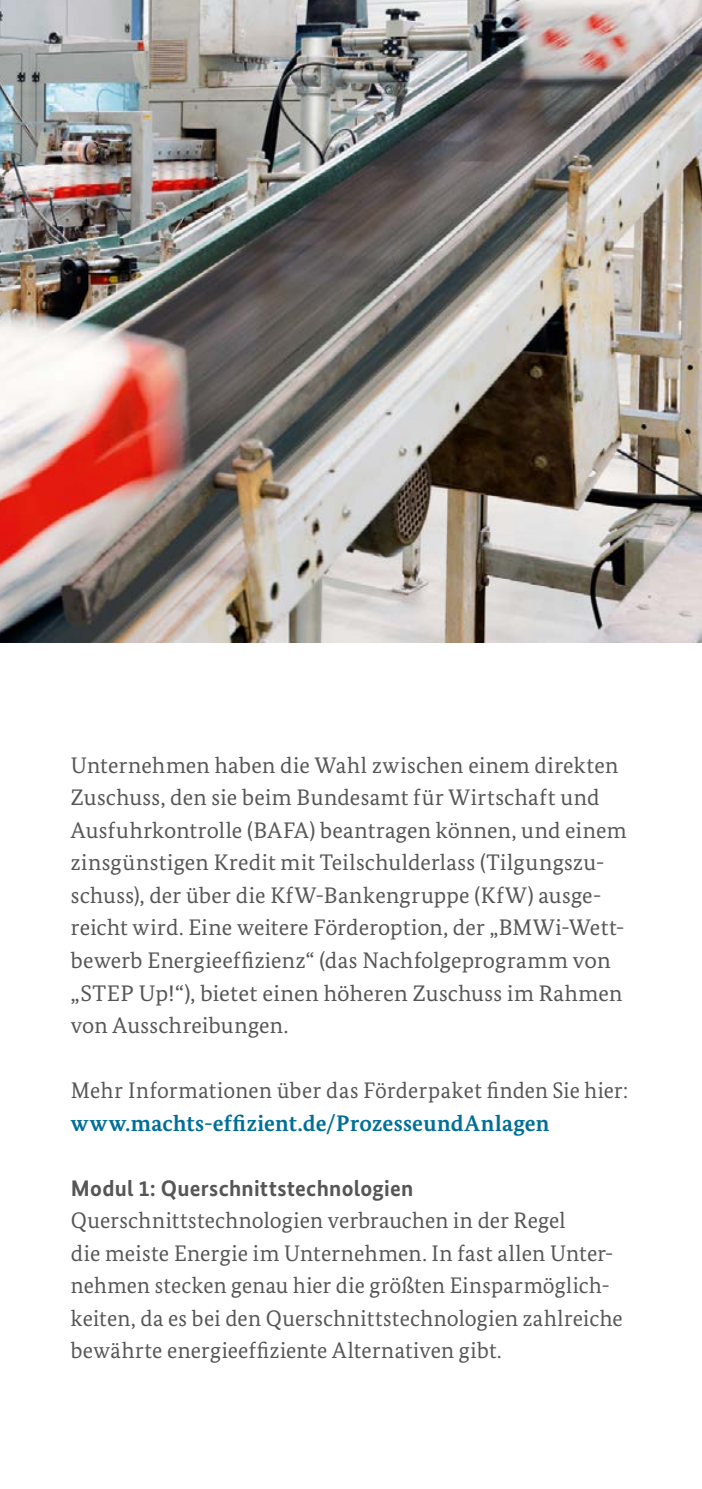
<style>
.page{position:relative;width:702px;height:1489px;background:#fff}
.page>*{position:absolute;margin:0;border:0;box-sizing:border-box;transform-origin:0 0}
.t1{font:22.5px/32.5px "Bundes Serif";letter-spacing:.01em;color:#565656}
.t2{font:700 22.5px "Bundes Serif";letter-spacing:.015em;color:#006e97}
.t3{font:700 22.5px "Bundes Sans";letter-spacing:.01em;color:#565656}
</style>
<div class="page">
<img style="left:0;top:0;width:702px;height:642px">
<p class="t1" style="left:71px;top:748px;width:557px">Unternehmen haben die Wahl zwischen einem direkten Zuschuss, den sie beim Bundesamt für Wirtschaft und Ausfuhrkontrolle (BAFA) beantragen können, und einem zinsgünstigen Kredit mit Teilschulderlass (Tilgungszu&shy;schuss), der über die KfW-Bankengruppe (KfW) ausge&shy;reicht wird. Eine weitere Förderoption, der „BMWi-Wett&shy;bewerb Energieeffizienz“ (das Nachfolgeprogramm von „STEP Up!“), bietet einen höheren Zuschuss im Rahmen von Ausschreibungen.</p>
<p class="t1" style="left:71px;top:1073px;width:559px">Mehr Informationen über das Förderpaket finden Sie hier:</p>
<p class="t2" style="left:71px;top:1109px;width:480px">www.machts-effizient.de/ProzesseundAnlagen</p>
<h3 class="t3" style="left:71px;top:1174px;width:344px">Modul 1: Querschnittstechnologien</h3>
<p class="t1" style="left:71px;top:1203px;width:553px">Querschnittstechnologien verbrauchen in der Regel<br>die meiste Energie im Unternehmen. In fast allen Unter&shy;nehmen stecken genau hier die größten Einsparmöglich&shy;keiten, da es bei den Querschnittstechnologien zahlreiche bewährte energieeffiziente Alternativen gibt.</p>
</div>
